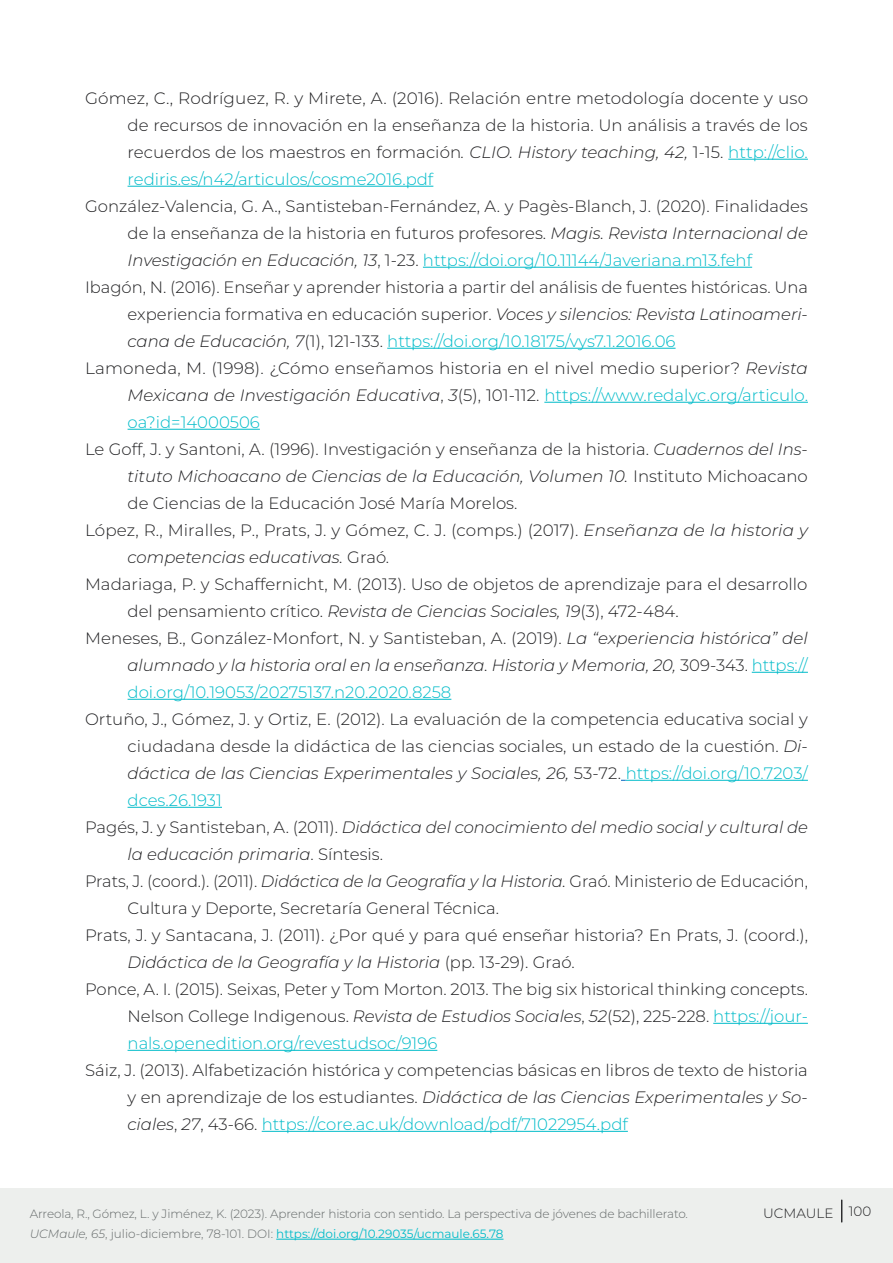
<style>
.page{position:relative;width:893px;height:1263px;background:#fff}
.page>*{position:absolute;margin:0;border:0;box-sizing:border-box;transform-origin:0 0}
.Referencias_F{font:300 16.5px/27px "Montserrat";color:#202022;text-align:justify}
.Referencias_F-2{font:italic 300 16.5px/27px "Montserrat";color:#202022;text-align:justify}
.t1{font:300 13.5px "Montserrat";color:#202022}
.t2{font:300 12px "Montserrat";letter-spacing:-.01em;color:#646969}
.t3{font:12px "Montserrat";color:#00bbc9}
.s1{font-style:italic}
.s2{color:#00bbc9}
.s3{font-style:normal}
.s4{font-style:normal;color:#00bbc9}
.s5{font-weight:300;font-style:italic;color:#646969}
.s6{font-weight:300;color:#646969}
</style>
<div class="page">
<div style="left:0;top:1188px;width:893px;height:75px;background:#edefed"></div>
<svg style="left:841px;top:1200px;width:1px;height:22px"></svg>
<hr style="left:276px;top:1239px;width:227px;height:1px;background:#00bbc9">
<hr style="left:728px;top:159px;width:80px;height:1px;background:#00bbc9">
<hr style="left:128px;top:186px;width:305px;height:1px;background:#00bbc9">
<hr style="left:423px;top:267px;width:329px;height:1px;background:#00bbc9">
<hr style="left:387px;top:348px;width:289px;height:1px;background:#00bbc9">
<hr style="left:544px;top:402px;width:264px;height:1px;background:#00bbc9">
<hr style="left:128px;top:429px;width:132px;height:1px;background:#00bbc9">
<hr style="left:752px;top:672px;width:56px;height:1px;background:#00bbc9">
<hr style="left:128px;top:699px;width:323px;height:1px;background:#00bbc9">
<hr style="left:626px;top:780px;width:182px;height:1px;background:#00bbc9">
<hr style="left:128px;top:807px;width:94px;height:1px;background:#00bbc9">
<hr style="left:713px;top:1023px;width:95px;height:1px;background:#00bbc9">
<hr style="left:128px;top:1050px;width:309px;height:1px;background:#00bbc9">
<hr style="left:262px;top:1131px;width:366px;height:1px;background:#00bbc9">
<p class="Referencias_F" style="left:128px;top:84px;width:682px;text-indent:-43px">Gómez, C., Rodríguez, R. y Mirete, A. (2016). Relación entre metodología docente y uso de recursos de innovación en la enseñanza de la historia. Un análisis a través de los recuerdos de los maestros en formación<span class="s1">. CLIO. History teaching, 42,</span> 1-15. <span class="s2">http://clio. rediris.es/n42/articulos/cosme2016.pdf</span></p>
<p class="Referencias_F" style="left:128px;top:192px;width:682px;text-indent:-43px">González-Valencia, G. A., Santisteban-Fernández, A. y Pagès-Blanch, J. (2020). Finalidades de la enseñanza de la historia en futuros profesores. <span class="s1">Magis. Revista Internacional de Investigación en Educación, 13</span>, 1-23. <span class="s2">https://doi.org/10.11144/Javeriana.m13.fehf</span></p>
<p class="Referencias_F" style="left:128px;top:273px;width:682px;text-indent:-43px">Ibagón, N. (2016). Enseñar y aprender historia a partir del análisis de fuentes históricas. Una experiencia formativa en educación superior. <span class="s1">Voces y silencios: Revista Latinoameri&shy;cana de Educación, 7</span>(1), 121-133. <span class="s2">https://doi.org/10.18175/vys7.1.2016.06</span></p>
<p class="Referencias_F" style="left:128px;top:354px;width:682px;text-indent:-43px">Lamoneda, M. (1998). ¿Cómo enseñamos historia en el nivel medio superior? <span class="s1">Revista Mexicana de Investigación Educativa</span>, <span class="s1">3</span>(5), 101-112. <span class="s2">https://www.redalyc.org/articulo. oa?id=14000506</span></p>
<p class="Referencias_F" style="left:128px;top:435px;width:682px;text-indent:-43px">Le Goff, J. y Santoni, A. (1996). Investigación y enseñanza de la historia. <span class="s1">Cuadernos del Ins&shy;tituto Michoacano de Ciencias de la Educación, Volumen 10.</span> Instituto Michoacano de Ciencias de la Educación José María Morelos.</p>
<p class="Referencias_F" style="left:128px;top:516px;width:682px;text-indent:-43px">López, R., Miralles, P., Prats, J. y Gómez, C. J. (comps.) (2017). <span class="s1">Enseñanza de la historia y competencias educativas.</span> Graó.</p>
<p class="Referencias_F" style="left:128px;top:570px;width:681px;text-indent:-43px">Madariaga, P. y Schaffernicht, M. (2013). Uso de objetos de aprendizaje para el desarrollo del pensamiento crítico. <span class="s1">Revista de Ciencias Sociales, 19</span>(3), 472-484.</p>
<p class="Referencias_F-2" style="left:128px;top:624px;width:682px;text-indent:-43px"><span class="s3">Meneses, B., González-Monfort, N. y Santisteban, A. (2019).</span> La “experiencia histórica” del alumnado y la historia oral en la enseñanza. Historia y Memoria, 20, <span class="s3">309-343.</span> <span class="s4">https:// doi.org/10.19053/20275137.n20.2020.8258</span></p>
<p class="Referencias_F" style="left:128px;top:705px;width:682px;text-indent:-43px">Ortuño, J., Gómez, J. y Ortiz, E. (2012). La evaluación de la competencia educativa social y ciudadana desde la didáctica de las ciencias sociales, un estado de la cuestión. <span class="s1">Di&shy;dáctica de las Ciencias Experimentales y Sociales, 26,</span> 53-72. <span class="s2">https://doi.org/10.7203/ dces.26.1931</span></p>
<p class="Referencias_F-2" style="left:128px;top:813px;width:682px;text-indent:-43px"><span class="s3">Pagés, J. y Santisteban, A. (2011).</span> Didáctica del conocimiento del medio social y cultural de la educación primaria<span class="s3">. Síntesis.</span></p>
<p class="Referencias_F" style="left:128px;top:867px;width:682px;text-indent:-43px">Prats, J. (coord.). (2011). <span class="s1">Didáctica de la Geografía y la Historia.</span> Graó. Ministerio de Educación,<br>Cultura y Deporte, Secretaría General Técnica.</p>
<p class="Referencias_F" style="left:128px;top:921px;width:682px;text-indent:-43px">Prats, J. y Santacana, J. (2011). ¿Por qué y para qué enseñar historia? En Prats, J. (coord.),<br><span class="s1">Didáctica de la Geografía y la Historia</span> (pp. 13-29). Graó.</p>
<p class="Referencias_F" style="left:128px;top:975px;width:682px;text-indent:-43px">Ponce, A. I. (2015). Seixas, Peter y Tom Morton. 2013. The big six historical thinking concepts.<br>Nelson College Indigenous. <span class="s1">Revista de Estudios Sociales</span>, <span class="s1">52</span>(52), 225-228. <span class="s2">https://jour&shy;nals.openedition.org/revestudsoc/9196</span></p>
<p class="Referencias_F" style="left:128px;top:1056px;width:682px;text-indent:-43px">Sáiz, J. (2013). Alfabetización histórica y competencias básicas en libros de texto de historia y en aprendizaje de los estudiantes. <span class="s1">Didáctica de las Ciencias Experimentales y So&shy;ciales</span>, <span class="s1">27</span>, 43-66. <span class="s2">https://core.ac.uk/download/pdf/71022954.pdf</span></p>
<p class="t2" style="left:30px;top:1205px;width:660px">Arreola, R., Gómez, L. y Jiménez, K. (2023). Aprender historia con sentido. La perspectiva de jóvenes de bachillerato.</p>
<p class="t1" style="left:763px;top:1203px;width:110px">UCMAULE 100</p>
<p class="t3" style="left:30px;top:1225px;width:475px"><span class="s5">UCMaule, 65</span><span class="s6">, julio-diciembre, 78-101. DOI:</span> https://doi.org/10.29035/ucmaule.65.78</p>
</div>
